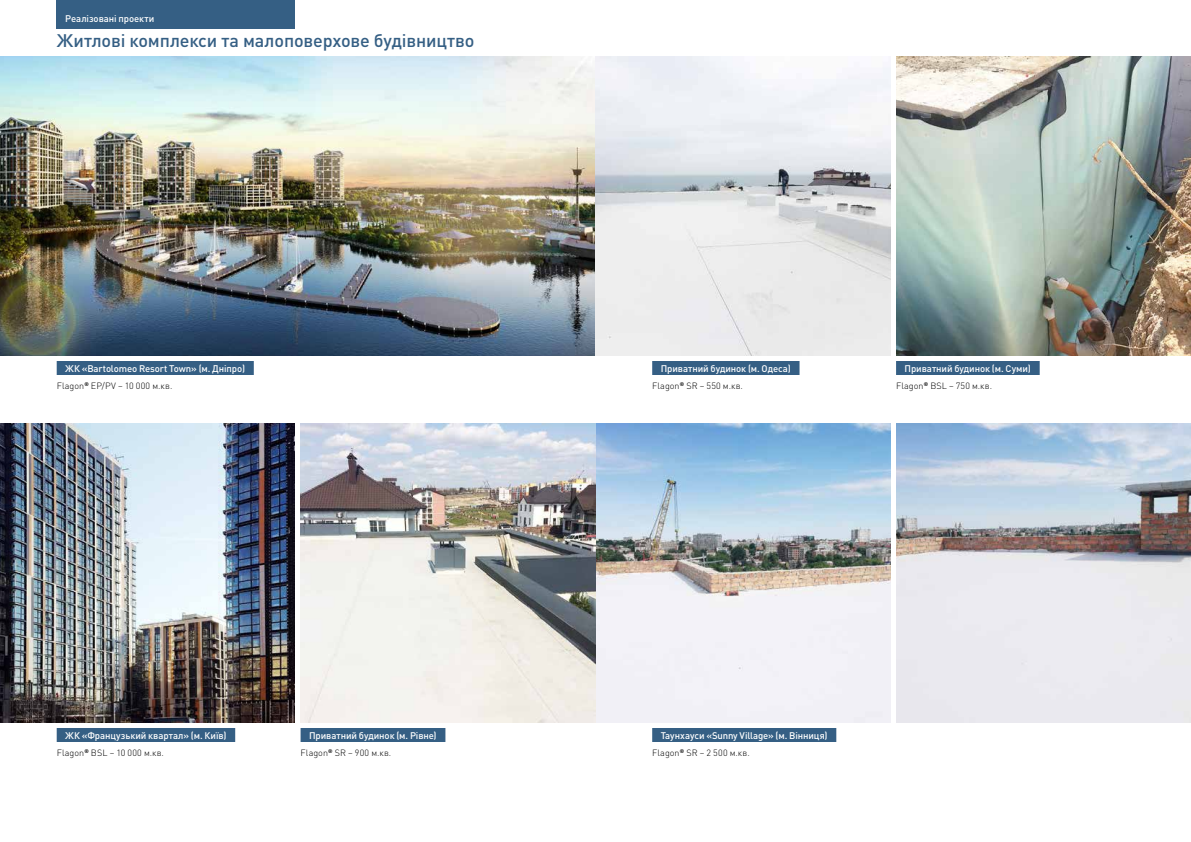
<style>
.page{position:relative;width:1191px;height:842px;background:#fff}
.page>*{position:absolute;margin:0;border:0;box-sizing:border-box;transform-origin:0 0}
.t1{font:500 18px "DIN Pro";letter-spacing:-.01em;color:#355f84}
.t2{font:500 9.6px "DIN Pro";letter-spacing:-.01em;color:#fff}
.t3{font:300 9px "DIN Pro";letter-spacing:.015em;color:#000}
</style>
<div class="page">
<img style="left:0;top:424px;width:295px;height:299px">
<img style="left:595px;top:424px;width:295px;height:299px">
<img style="left:300px;top:424px;width:295px;height:299px">
<img style="left:896px;top:424px;width:295px;height:299px">
<img style="left:0;top:57px;width:595px;height:299px">
<svg style="left:595px;top:57px;width:295px;height:299px;fill:#ececed"></svg>
<img style="left:896px;top:57px;width:295px;height:299px">
<div style="left:57px;top:728px;width:178px;height:14px;background:#355f84"></div>
<div style="left:652px;top:728px;width:184px;height:14px;background:#355f84"></div>
<div style="left:300px;top:728px;width:145px;height:14px;background:#355f84"></div>
<div style="left:57px;top:361px;width:197px;height:14px;background:#355f84"></div>
<div style="left:652px;top:361px;width:147px;height:14px;background:#355f84"></div>
<div style="left:896px;top:361px;width:143px;height:14px;background:#355f84"></div>
<div style="left:57px;top:0;width:238px;height:28px;background:#355f84"></div>
<p class="t2" style="left:65px;top:12px;width:91px">Реалізовані проекти</p>
<h1 class="t1" style="left:57px;top:28px;width:419px">Житлові комплекси та малоповерхове будівництво</h1>
<p class="t2" style="left:65px;top:362px;width:181px">ЖК «Bartolomeo Resort Town» (м. Дніпро)</p>
<p class="t3" style="left:57px;top:380px;width:117px">Flagon<sup>®</sup> EP/PV – 10 000 м.кв.</p>
<p class="t2" style="left:65px;top:729px;width:163px">ЖК «Французький квартал» (м. Київ)</p>
<p class="t3" style="left:57px;top:747px;width:109px">Flagon<sup>®</sup> BSL – 10 000 м.кв.</p>
<p class="t2" style="left:309px;top:729px;width:129px">Приватний будинок (м. Рівне)</p>
<p class="t3" style="left:300px;top:747px;width:92px">Flagon<sup>®</sup> SR – 900 м.кв.</p>
<p class="t2" style="left:660px;top:362px;width:132px">Приватний будинок (м. Одеса)</p>
<p class="t3" style="left:652px;top:380px;width:92px">Flagon<sup>®</sup> SR – 550 м.кв.</p>
<p class="t2" style="left:904px;top:362px;width:128px">Приватний будинок (м. Суми)</p>
<p class="t3" style="left:896px;top:380px;width:98px">Flagon<sup>®</sup> BSL – 750 м.кв.</p>
<p class="t2" style="left:660px;top:729px;width:168px">Таунхауси «Sunny Village» (м. Вінниця)</p>
<p class="t3" style="left:652px;top:747px;width:99px">Flagon<sup>®</sup> SR – 2 500 м.кв.</p>
</div>
